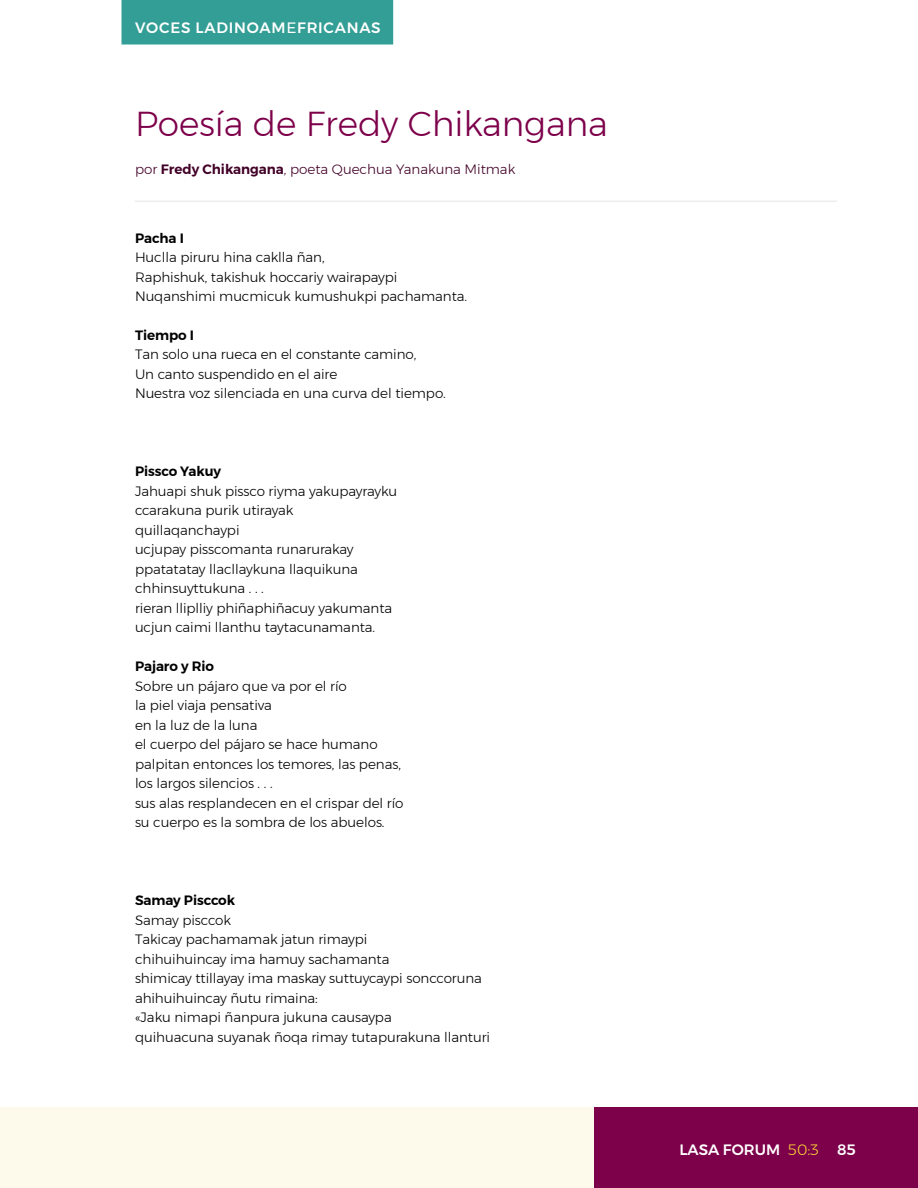
<style>
.page{position:relative;width:918px;height:1188px;background:#fff}
.page>*{position:absolute;margin:0;border:0;box-sizing:border-box;transform-origin:0 0}
.t1{font:300 34.5px "Montserrat";color:#7d004a}
.t2{font:500 15px "Montserrat";letter-spacing:.05em;color:#fff}
.t3{font:500 15px "Montserrat";color:#fff}
.t4{font:300 13.5px/19.5px "Montserrat";letter-spacing:-.005em;color:#000}
.t5{font:600 13.5px "Montserrat";letter-spacing:-.005em;color:#000}
.t6{font:300 13.5px "Montserrat";color:#420027}
.s1{font-weight:600}
.s2{font-weight:300;color:#f7cd36}
</style>
<div class="page">
<div style="left:0;top:1107px;width:594px;height:81px;background:#fefaeb"></div>
<div style="left:594px;top:1107px;width:324px;height:81px;background:#7d004a"></div>
<div style="left:122px;top:0;width:271px;height:45px;background:#339e96"></div>
<hr style="left:135px;top:201px;width:702px;height:1px;background:#ededed">
<p class="t2" style="left:135px;top:15px;width:247px">VOCES LADINOAMEFRICANAS</p>
<h1 class="t1" style="left:135px;top:98px;width:475px">Poesía de Fredy Chikangana</h1>
<p class="t6" style="left:135px;top:159px;width:382px">por <span class="s1">Fredy Chikangana</span>, poeta Quechua Yanakuna Mitmak</p>
<p class="t5" style="left:135px;top:227px;width:50px">Pacha I</p>
<p class="t4" style="left:135px;top:247px;width:334px">Huclla piruru hina caklla ñan,<br>Raphishuk, takishuk hoccariy wairapaypi<br>Nuqanshimi mucmicuk kumushukpi pachamanta.</p>
<p class="t5" style="left:135px;top:325px;width:60px">Tiempo I</p>
<p class="t4" style="left:135px;top:345px;width:312px">Tan solo una rueca en el constante camino,<br>Un canto suspendido en el aire<br>Nuestra voz silenciada en una curva del tiempo.</p>
<p class="t5" style="left:135px;top:461px;width:88px">Pissco Yakuy</p>
<p class="t4" style="left:135px;top:481px;width:264px">Jahuapi shuk pissco riyma yakupayrayku ccarakuna purik utirayak quillaqanchaypi<br>ucjupay pisscomanta runarurakay ppatatatay llacllaykuna llaquikuna chhinsuyttukuna . . .<br>rieran lliplliy phiñaphiñacuy yakumanta ucjun caimi llanthu taytacunamanta.</p>
<p class="t5" style="left:135px;top:656px;width:81px">Pajaro y Rio</p>
<p class="t4" style="left:135px;top:676px;width:270px">Sobre un pájaro que va por el río<br>la piel viaja pensativa<br>en la luz de la luna<br>el cuerpo del pájaro se hace humano palpitan entonces los temores, las penas, los largos silencios . . .<br>sus alas resplandecen en el crispar del río su cuerpo es la sombra de los abuelos.</p>
<p class="t5" style="left:135px;top:890px;width:102px">Samay Pisccok</p>
<p class="t4" style="left:135px;top:910px;width:357px">Samay pisccok<br>Takicay pachamamak jatun rimaypi<br>chihuihuincay ima hamuy sachamanta<br>shimicay ttillayay ima maskay suttuycaypi sonccoruna ahihuihuincay ñutu rimaina:<br>«Jaku nimapi ñanpura jukuna causaypa<br>quihuacuna suyanak ñoqa rimay tutapurakuna llanturi</p>
<p class="t3" style="left:679px;top:1138px;width:178px">LASA FORUM <span class="s2">50:3</span> 85</p>
</div>
